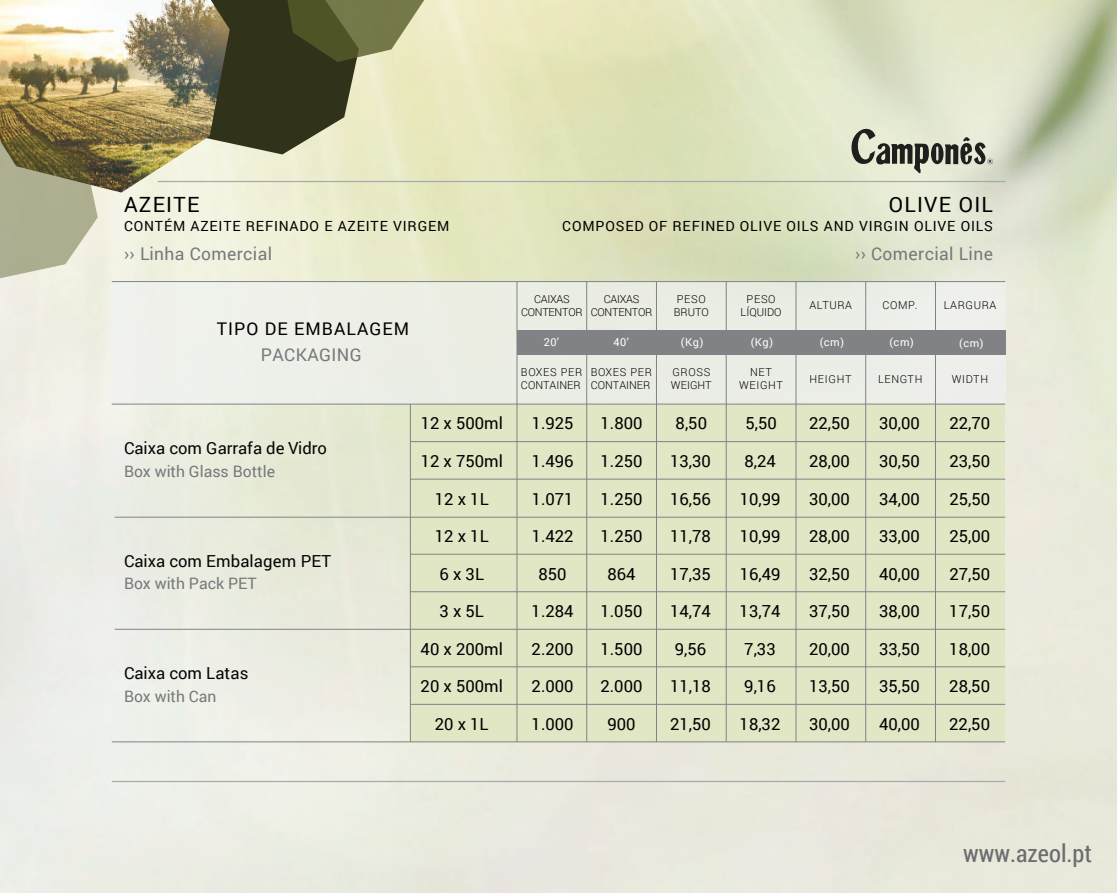
<style>
.page{position:relative;width:1117px;height:893px;background:#fff}
.page>*{position:absolute;margin:0;border:0;box-sizing:border-box;transform-origin:0 0}
.t1{font:24.5px "Roboto Condensed";color:#6c6d70}
.t2{font:21px "Roboto";letter-spacing:.06em;color:#000}
.t3{font:17.5px "Roboto";letter-spacing:.02em;color:#76787b}
.t4{font:17.5px "Roboto";letter-spacing:.06em;color:#000}
.t5{font:16.62px "Roboto";color:#000}
.t6{font:16.62px "Roboto";color:#050504}
.t7{font:15.75px "Roboto";color:#76787b}
.t8{font:14px "Roboto";letter-spacing:.06em;color:#000}
.t9{font:300 11.03px/13.1px "Roboto";color:#000}
.t10{font:300 11.03px/13.1px "Roboto";letter-spacing:-.025em;color:#000;text-align:center}
.t11{font:11.03px "Roboto";letter-spacing:.06em;color:#fff}
.t12{font:300 11.03px/13.1px "Roboto";letter-spacing:.06em;color:#000;text-align:center}
</style>
<div class="page">
<img style="left:0;top:0;width:1116px;height:893px">
<svg style="left:230px;top:0;width:217px;height:154px;background:#858664"></svg>
<img style="left:0;top:0;width:230px;height:193px">
<svg style="left:0;top:134px;width:98px;height:152px;background:#a5a385"></svg>
<div style="left:410px;top:554px;width:594px;height:38px;background:#e1e6c4"></div>
<div style="left:410px;top:592px;width:594px;height:37px;background:#e1e6c4"></div>
<div style="left:410px;top:404px;width:594px;height:38px;background:#e1e6c4"></div>
<div style="left:410px;top:442px;width:594px;height:37px;background:#e1e6c4"></div>
<div style="left:410px;top:479px;width:594px;height:38px;background:#e1e6c4"></div>
<div style="left:410px;top:517px;width:594px;height:37px;background:#e1e6c4"></div>
<div style="left:410px;top:667px;width:594px;height:37px;background:#e1e6c4"></div>
<div style="left:410px;top:704px;width:594px;height:38px;background:#e1e6c4"></div>
<div style="left:410px;top:629px;width:594px;height:38px;background:#e1e6c4"></div>
<hr style="left:410px;top:441px;width:594px;height:1px;background:#808385">
<div style="left:517px;top:282px;width:487px;height:122px;background:#eaede5"></div>
<div style="left:112px;top:282px;width:405px;height:122px;background:#edf0e9"></div>
<hr style="left:586px;top:282px;width:1px;height:460px;background:#808385">
<hr style="left:516px;top:282px;width:1px;height:460px;background:#808385">
<hr style="left:410px;top:404px;width:1px;height:338px;background:#808385">
<hr style="left:112px;top:404px;width:892px;height:1px;background:#808385">
<hr style="left:112px;top:741px;width:892px;height:1px;background:#808385">
<hr style="left:410px;top:591px;width:594px;height:1px;background:#808385">
<hr style="left:410px;top:554px;width:594px;height:1px;background:#808385">
<hr style="left:410px;top:666px;width:594px;height:1px;background:#808385">
<hr style="left:410px;top:479px;width:594px;height:1px;background:#808385">
<hr style="left:112px;top:281px;width:892px;height:1px;background:#808385">
<hr style="left:656px;top:282px;width:1px;height:460px;background:#808385">
<hr style="left:725px;top:282px;width:1px;height:460px;background:#808385">
<hr style="left:795px;top:282px;width:1px;height:460px;background:#808385">
<hr style="left:865px;top:282px;width:1px;height:460px;background:#808385">
<hr style="left:934px;top:282px;width:1px;height:460px;background:#808385">
<hr style="left:112px;top:781px;width:892px;height:1px;background:#a7a9ab">
<hr style="left:158px;top:181px;width:846px;height:1px;background:#a7a9ab">
<div style="left:517px;top:331px;width:487px;height:24px;background:#808285"></div>
<hr style="left:115px;top:517px;width:889px;height:1px;background:#808385">
<hr style="left:115px;top:629px;width:889px;height:1px;background:#808385">
<hr style="left:410px;top:704px;width:594px;height:1px;background:#808385">
<svg style="left:849px;top:127px;width:143px;height:46px;background:#aeb0a1"></svg>
<p class="t2" style="left:124px;top:190px;width:77px">AZEITE</p>
<p class="t8" style="left:124px;top:216px;width:327px">CONTÉM AZEITE REFINADO E AZEITE VIRGEM</p>
<p class="t3" style="left:124px;top:242px;width:150px">›› Linha Comercial</p>
<p class="t4" style="left:217px;top:316px;width:194px">TIPO DE EMBALAGEM</p>
<p class="t3" style="left:261px;top:343px;width:102px">PACKAGING</p>
<p class="t2" style="left:888px;top:190px;width:106px">OLIVE OIL</p>
<p class="t8" style="left:562px;top:216px;width:432px">COMPOSED OF REFINED OLIVE OILS AND VIRGIN OLIVE OILS</p>
<p class="t3" style="left:854px;top:242px;width:139px">›› Comercial Line</p>
<p class="t9" style="left:673px;top:292px;width:37px">PESO<br>BRUTO</p>
<p class="t9" style="left:740px;top:292px;width:42px;text-align:center">PESO<br>LÍQUIDO</p>
<p class="t10" style="left:521px;top:292px;width:63px">CAIXAS<br>CONTENTOR</p>
<p class="t11" style="left:543px;top:334px;width:17px">20’</p>
<p class="t11" style="left:613px;top:334px;width:17px">40’</p>
<p class="t11" style="left:680px;top:334px;width:24px">(Kg)</p>
<p class="t11" style="left:750px;top:334px;width:24px">(Kg)</p>
<p class="t11" style="left:819px;top:334px;width:26px">(cm)</p>
<p class="t11" style="left:889px;top:334px;width:26px">(cm)</p>
<p class="t11" style="left:959px;top:336px;width:26px">(cm)</p>
<p class="t10" style="left:590px;top:292px;width:63px">CAIXAS<br>CONTENTOR</p>
<p class="t9" style="left:882px;top:298px;width:36px">COMP.</p>
<p class="t12" style="left:943px;top:298px;width:54px">LARGURA</p>
<p class="t9" style="left:809px;top:298px;width:44px">ALTURA</p>
<p class="t9" style="left:521px;top:365px;width:63px">BOXES PER<br>CONTAINER</p>
<p class="t9" style="left:590px;top:365px;width:63px">BOXES PER<br>CONTAINER</p>
<p class="t9" style="left:670px;top:365px;width:42px">GROSS<br>WEIGHT</p>
<p class="t12" style="left:738px;top:365px;width:46px">NET<br>WEIGHT</p>
<p class="t9" style="left:809px;top:372px;width:43px">HEIGHT</p>
<p class="t9" style="left:877px;top:372px;width:46px">LENGTH</p>
<p class="t9" style="left:951px;top:372px;width:38px">WIDTH</p>
<p class="t6" style="left:124px;top:436px;width:204px">Caixa com Garrafa de Vidro</p>
<p class="t7" style="left:124px;top:460px;width:152px">Box with Glass Bottle</p>
<p class="t6" style="left:124px;top:549px;width:208px">Caixa com Embalagem PET</p>
<p class="t7" style="left:124px;top:573px;width:134px">Box with Pack PET</p>
<p class="t6" style="left:124px;top:662px;width:126px">Caixa com Latas</p>
<p class="t7" style="left:124px;top:685px;width:94px">Box with Can</p>
<p class="t5" style="left:420px;top:412px;width:84px">12 x 500ml</p>
<p class="t5" style="left:531px;top:412px;width:43px">1.925</p>
<p class="t5" style="left:600px;top:412px;width:43px">1.800</p>
<p class="t5" style="left:675px;top:412px;width:33px">8,50</p>
<p class="t5" style="left:745px;top:412px;width:33px">5,50</p>
<p class="t5" style="left:809px;top:412px;width:42px">22,50</p>
<p class="t5" style="left:878px;top:412px;width:42px">30,00</p>
<p class="t5" style="left:949px;top:412px;width:42px">22,70</p>
<p class="t5" style="left:420px;top:449px;width:84px">12 x 750ml</p>
<p class="t5" style="left:531px;top:449px;width:43px">1.496</p>
<p class="t5" style="left:600px;top:449px;width:43px">1.250</p>
<p class="t5" style="left:670px;top:449px;width:42px">13,30</p>
<p class="t5" style="left:744px;top:449px;width:33px">8,24</p>
<p class="t5" style="left:809px;top:449px;width:42px">28,00</p>
<p class="t5" style="left:878px;top:449px;width:42px">30,50</p>
<p class="t5" style="left:949px;top:449px;width:42px">23,50</p>
<p class="t5" style="left:435px;top:487px;width:55px">12 x 1L</p>
<p class="t5" style="left:531px;top:487px;width:43px">1.071</p>
<p class="t5" style="left:600px;top:487px;width:43px">1.250</p>
<p class="t5" style="left:670px;top:487px;width:42px">16,56</p>
<p class="t5" style="left:739px;top:487px;width:42px">10,99</p>
<p class="t5" style="left:809px;top:487px;width:42px">30,00</p>
<p class="t5" style="left:878px;top:487px;width:42px">34,00</p>
<p class="t5" style="left:949px;top:487px;width:42px">25,50</p>
<p class="t5" style="left:435px;top:524px;width:55px">12 x 1L</p>
<p class="t5" style="left:531px;top:524px;width:43px">1.422</p>
<p class="t5" style="left:600px;top:524px;width:43px">1.250</p>
<p class="t5" style="left:670px;top:524px;width:42px">11,78</p>
<p class="t5" style="left:739px;top:524px;width:42px">10,99</p>
<p class="t5" style="left:809px;top:524px;width:42px">28,00</p>
<p class="t5" style="left:878px;top:524px;width:42px">33,00</p>
<p class="t5" style="left:949px;top:524px;width:42px">25,00</p>
<p class="t5" style="left:439px;top:562px;width:46px">6 x 3L</p>
<p class="t5" style="left:538px;top:562px;width:30px">850</p>
<p class="t5" style="left:607px;top:562px;width:30px">864</p>
<p class="t5" style="left:670px;top:562px;width:42px">17,35</p>
<p class="t5" style="left:739px;top:562px;width:42px">16,49</p>
<p class="t5" style="left:809px;top:562px;width:42px">32,50</p>
<p class="t5" style="left:878px;top:562px;width:42px">40,00</p>
<p class="t5" style="left:949px;top:562px;width:42px">27,50</p>
<p class="t5" style="left:439px;top:599px;width:46px">3 x 5L</p>
<p class="t5" style="left:531px;top:599px;width:43px">1.284</p>
<p class="t5" style="left:600px;top:599px;width:43px">1.050</p>
<p class="t5" style="left:670px;top:599px;width:42px">14,74</p>
<p class="t5" style="left:739px;top:599px;width:42px">13,74</p>
<p class="t5" style="left:809px;top:599px;width:42px">37,50</p>
<p class="t5" style="left:878px;top:599px;width:42px">38,00</p>
<p class="t5" style="left:949px;top:599px;width:42px">17,50</p>
<p class="t5" style="left:420px;top:637px;width:84px">40 x 200ml</p>
<p class="t5" style="left:531px;top:637px;width:43px">2.200</p>
<p class="t5" style="left:600px;top:637px;width:43px">1.500</p>
<p class="t5" style="left:674px;top:637px;width:33px">9,56</p>
<p class="t5" style="left:744px;top:637px;width:33px">7,33</p>
<p class="t5" style="left:809px;top:637px;width:42px">20,00</p>
<p class="t5" style="left:878px;top:637px;width:42px">33,50</p>
<p class="t5" style="left:949px;top:637px;width:42px">18,00</p>
<p class="t5" style="left:420px;top:675px;width:84px">20 x 500ml</p>
<p class="t5" style="left:531px;top:675px;width:43px">2.000</p>
<p class="t5" style="left:600px;top:675px;width:43px">2.000</p>
<p class="t5" style="left:670px;top:675px;width:42px">11,18</p>
<p class="t5" style="left:744px;top:675px;width:33px">9,16</p>
<p class="t5" style="left:809px;top:675px;width:42px">13,50</p>
<p class="t5" style="left:878px;top:675px;width:42px">35,50</p>
<p class="t5" style="left:949px;top:675px;width:42px">28,50</p>
<p class="t5" style="left:435px;top:712px;width:55px">20 x 1L</p>
<p class="t5" style="left:531px;top:712px;width:43px">1.000</p>
<p class="t5" style="left:607px;top:712px;width:30px">900</p>
<p class="t5" style="left:670px;top:712px;width:42px">21,50</p>
<p class="t5" style="left:739px;top:712px;width:42px">18,32</p>
<p class="t5" style="left:809px;top:712px;width:42px">30,00</p>
<p class="t5" style="left:878px;top:712px;width:42px">40,00</p>
<p class="t5" style="left:949px;top:712px;width:42px">22,50</p>
<h1 class="t1" style="left:963px;top:836px;width:130px">www.azeol.pt</h1>
</div>
